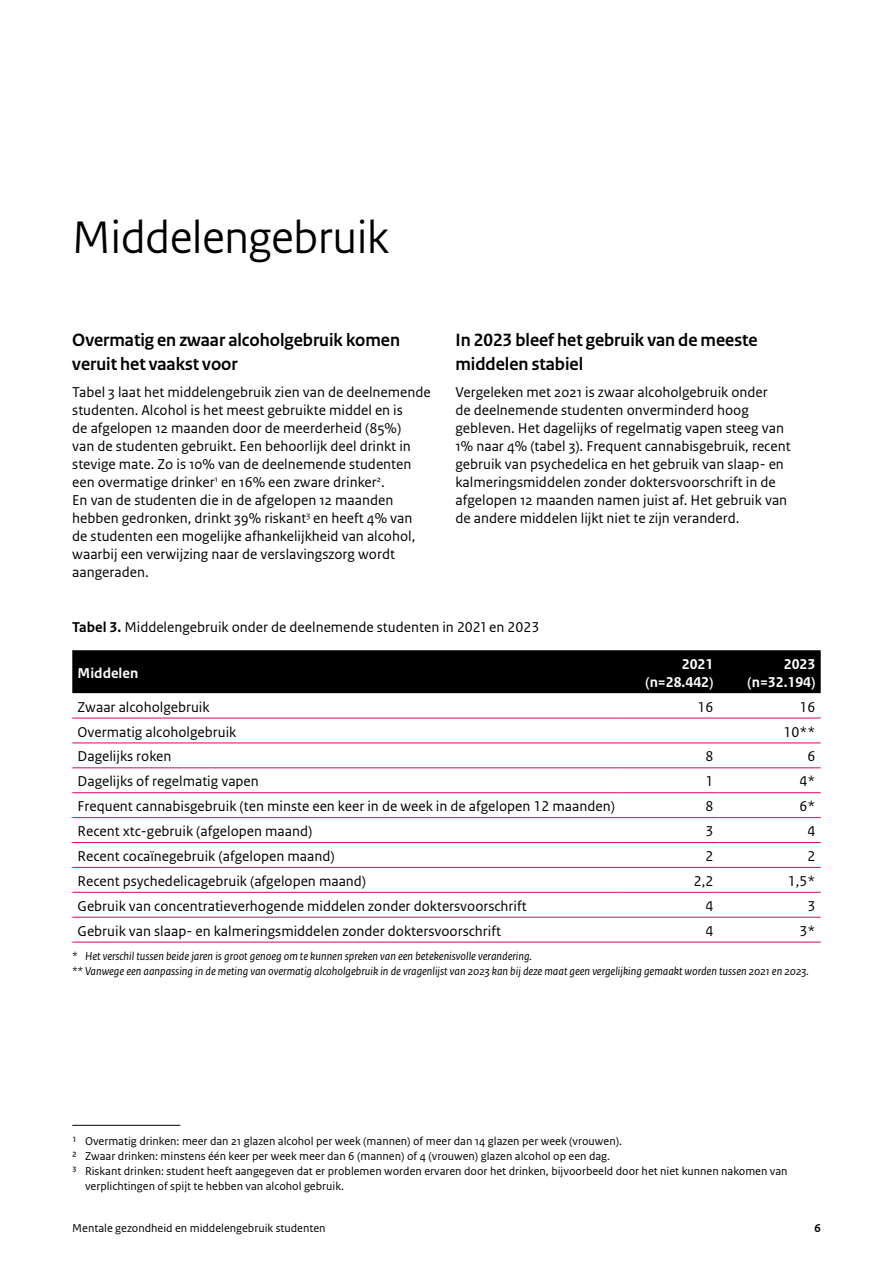
<style>
.page{position:relative;width:893px;height:1263px;background:#fff}
.page>*{position:absolute;margin:0;border:0;box-sizing:border-box;transform-origin:0 0}
.H2_Hoofdstuk_32pt__A4{font:48px "Rijksoverheid Sans Heading";color:#000}
.H3_Alineakop_12_5pt_2_regels{font:700 18.75px/24px "Rijksoverheid Sans Heading";color:#000}
.Body_10pt{font:15px/18px "Rijksoverheid Sans Text";color:#000}
.Table_Body_Left{font:15px "Rijksoverheid Sans Text";color:#000}
.Tabeltitel_-_Table_Head_10pt{font:15px "Rijksoverheid Sans Text";color:#000}
.Table_Head_white{font:700 15px "Rijksoverheid Sans Text";color:#fff}
.Table_Body_Right{font:15px "Rijksoverheid Sans Text";color:#000}
.Footnote_8pt{font:12px/15px "Rijksoverheid Sans Text";color:#000}
.Bronvermelding_-_Source_8pt_italic{font:italic 12px "Rijksoverheid Sans Text";color:#000}
.t1{font:700 12px "Rijksoverheid Sans Text";color:#000}
.s1{font-weight:700}
</style>
<div class="page">
<hr style="left:72px;top:1125px;width:108px;height:1px;background:#000">
<div style="left:72px;top:650px;width:749px;height:43px;background:#000"></div>
<hr style="left:72px;top:718px;width:549px;height:1px;background:#e0006d">
<hr style="left:621px;top:718px;width:98px;height:1px;background:#e0006d">
<hr style="left:719px;top:718px;width:102px;height:1px;background:#e0006d">
<hr style="left:72px;top:767px;width:549px;height:1px;background:#e0006d">
<hr style="left:621px;top:767px;width:98px;height:1px;background:#e0006d">
<hr style="left:719px;top:767px;width:102px;height:1px;background:#e0006d">
<hr style="left:72px;top:817px;width:549px;height:1px;background:#e0006d">
<hr style="left:621px;top:817px;width:98px;height:1px;background:#e0006d">
<hr style="left:719px;top:817px;width:102px;height:1px;background:#e0006d">
<hr style="left:72px;top:842px;width:549px;height:1px;background:#e0006d">
<hr style="left:621px;top:842px;width:98px;height:1px;background:#e0006d">
<hr style="left:719px;top:842px;width:102px;height:1px;background:#e0006d">
<hr style="left:72px;top:867px;width:549px;height:1px;background:#e0006d">
<hr style="left:621px;top:867px;width:98px;height:1px;background:#e0006d">
<hr style="left:719px;top:867px;width:102px;height:1px;background:#e0006d">
<hr style="left:72px;top:917px;width:549px;height:1px;background:#e0006d">
<hr style="left:621px;top:917px;width:98px;height:1px;background:#e0006d">
<hr style="left:719px;top:917px;width:102px;height:1px;background:#e0006d">
<hr style="left:72px;top:942px;width:549px;height:1px;background:#e0006d">
<hr style="left:621px;top:942px;width:98px;height:1px;background:#e0006d">
<hr style="left:719px;top:942px;width:102px;height:1px;background:#e0006d">
<hr style="left:72px;top:892px;width:549px;height:1px;background:#e0006d">
<hr style="left:621px;top:892px;width:98px;height:1px;background:#e0006d">
<hr style="left:719px;top:892px;width:102px;height:1px;background:#e0006d">
<hr style="left:72px;top:792px;width:549px;height:1px;background:#e0006d">
<hr style="left:621px;top:792px;width:98px;height:1px;background:#e0006d">
<hr style="left:719px;top:792px;width:102px;height:1px;background:#e0006d">
<hr style="left:72px;top:743px;width:549px;height:1px;background:#e0006d">
<hr style="left:621px;top:743px;width:98px;height:1px;background:#e0006d">
<hr style="left:719px;top:743px;width:102px;height:1px;background:#e0006d">
<h2 class="H2_Hoofdstuk_32pt__A4" style="left:72px;top:210px;width:318px">Middelengebruik</h2>
<h3 class="H3_Alineakop_12_5pt_2_regels" style="left:72px;top:329px;width:329px">Overmatig en zwaar alcoholgebruik komen veruit het vaakst voor</h3>
<p class="Body_10pt" style="left:72px;top:384px;width:360px">Tabel 3 laat het middelengebruik zien van de deelnemende studenten. Alcohol is het meest gebruikte middel en is<br>de afgelopen 12 maanden door de meerderheid (85%)<br>van de studenten gebruikt. Een behoorlijk deel drinkt in stevige mate. Zo is 10% van de deelnemende studenten een overmatige drinker<sup>1</sup> en 16% een zware drinker<sup>2</sup>.<br>En van de studenten die in de afgelopen 12 maanden hebben gedronken, drinkt 39% riskant<sup>3</sup> en heeft 4% van de studenten een mogelijke afhankelijkheid van alcohol, waarbij een verwijzing naar de verslavingszorg wordt aangeraden.</p>
<h3 class="H3_Alineakop_12_5pt_2_regels" style="left:455px;top:329px;width:304px">In 2023 bleef het gebruik van de meeste middelen stabiel</h3>
<p class="Body_10pt" style="left:455px;top:384px;width:337px">Vergeleken met 2021 is zwaar alcoholgebruik onder<br>de deelnemende studenten onverminderd hoog gebleven. Het dagelijks of regelmatig vapen steeg van 1% naar 4% (tabel 3). Frequent cannabisgebruik, recent gebruik van psychedelica en het gebruik van slaap- en kalmeringsmiddelen zonder doktersvoorschrift in de afgelopen 12 maanden namen juist af. Het gebruik van de andere middelen lijkt niet te zijn veranderd.</p>
<p class="Tabeltitel_-_Table_Head_10pt" style="left:72px;top:618px;width:469px"><span class="s1">Tabel 3.</span> Middelengebruik onder de deelnemende studenten in 2021 en 2023</p>
<p class="Table_Head_white" style="left:78px;top:664px;width:62px">Middelen</p>
<p class="Table_Head_white" style="left:682px;top:655px;width:33px">2021</p>
<p class="Table_Head_white" style="left:645px;top:673px;width:69px">(n=28.442)</p>
<p class="Table_Head_white" style="left:784px;top:655px;width:33px">2023</p>
<p class="Table_Head_white" style="left:748px;top:673px;width:69px">(n=32.194)</p>
<p class="Table_Body_Left" style="left:78px;top:698px;width:134px">Zwaar alcoholgebruik</p>
<p class="Table_Body_Right" style="left:697px;top:698px;width:17px">16</p>
<p class="Table_Body_Right" style="left:799px;top:698px;width:17px">16</p>
<p class="Table_Body_Left" style="left:78px;top:723px;width:160px">Overmatig alcoholgebruik</p>
<p class="Table_Body_Right" style="left:784px;top:723px;width:33px">10**</p>
<p class="Table_Body_Left" style="left:78px;top:748px;width:95px">Dagelijks roken</p>
<p class="Table_Body_Right" style="left:705px;top:748px;width:9px">8</p>
<p class="Table_Body_Right" style="left:807px;top:748px;width:9px">6</p>
<p class="Table_Body_Left" style="left:78px;top:773px;width:183px">Dagelijks of regelmatig vapen</p>
<p class="Table_Body_Right" style="left:705px;top:773px;width:9px">1</p>
<p class="Table_Body_Right" style="left:799px;top:773px;width:17px">4*</p>
<p class="Table_Body_Left" style="left:78px;top:798px;width:539px">Frequent cannabisgebruik (ten minste een keer in de week in de afgelopen 12 maanden)</p>
<p class="Table_Body_Right" style="left:705px;top:798px;width:9px">8</p>
<p class="Table_Body_Right" style="left:799px;top:798px;width:17px">6*</p>
<p class="Table_Body_Left" style="left:78px;top:823px;width:236px">Recent xtc-gebruik (afgelopen maand)</p>
<p class="Table_Body_Right" style="left:705px;top:823px;width:9px">3</p>
<p class="Table_Body_Right" style="left:807px;top:823px;width:9px">4</p>
<p class="Table_Body_Left" style="left:78px;top:847px;width:259px">Recent cocaïnegebruik (afgelopen maand)</p>
<p class="Table_Body_Right" style="left:705px;top:847px;width:9px">2</p>
<p class="Table_Body_Right" style="left:807px;top:847px;width:9px">2</p>
<p class="Table_Body_Left" style="left:78px;top:872px;width:290px">Recent psychedelicagebruik (afgelopen maand)</p>
<p class="Table_Body_Right" style="left:694px;top:872px;width:21px">2,2</p>
<p class="Table_Body_Right" style="left:788px;top:872px;width:29px">1,5*</p>
<p class="Table_Body_Left" style="left:78px;top:897px;width:451px">Gebruik van concentratieverhogende middelen zonder doktersvoorschrift</p>
<p class="Table_Body_Right" style="left:705px;top:897px;width:9px">4</p>
<p class="Table_Body_Right" style="left:807px;top:897px;width:9px">3</p>
<p class="Table_Body_Left" style="left:78px;top:922px;width:425px">Gebruik van slaap- en kalmeringsmiddelen zonder doktersvoorschrift</p>
<p class="Table_Body_Right" style="left:705px;top:922px;width:9px">4</p>
<p class="Table_Body_Right" style="left:799px;top:922px;width:17px">3*</p>
<p class="Bronvermelding_-_Source_8pt_italic" style="left:72px;top:949px;width:461px">* Het verschil tussen beide jaren is groot genoeg om te kunnen spreken van een betekenisvolle verandering.</p>
<p class="Bronvermelding_-_Source_8pt_italic" style="left:72px;top:964px;width:738px">** Vanwege een aanpassing in de meting van overmatig alcoholgebruik in de vragenlijst van 2023 kan bij deze maat geen vergelijking gemaakt worden tussen 2021 en 2023.</p>
<p class="Footnote_8pt" style="left:72px;top:1133px;width:551px">1 Overmatig drinken: meer dan 21 glazen alcohol per week (mannen) of meer dan 14 glazen per week (vrouwen).</p>
<p class="Footnote_8pt" style="left:72px;top:1148px;width:539px">2 Zwaar drinken: minstens één keer per week meer dan 6 (mannen) of 4 (vrouwen) glazen alcohol op een dag.</p>
<p class="Footnote_8pt" style="left:85px;top:1163px;width:704px;text-indent:-13px">3 Riskant drinken: student heeft aangegeven dat er problemen worden ervaren door het drinken, bijvoorbeeld door het niet kunnen nakomen van verplichtingen of spijt te hebben van alcohol gebruik.</p>
<p class="Footnote_8pt" style="left:72px;top:1221px;width:255px">Mentale gezondheid en middelengebruik studenten</p>
<p class="t1" style="left:814px;top:1221px;width:8px">6</p>
</div>
